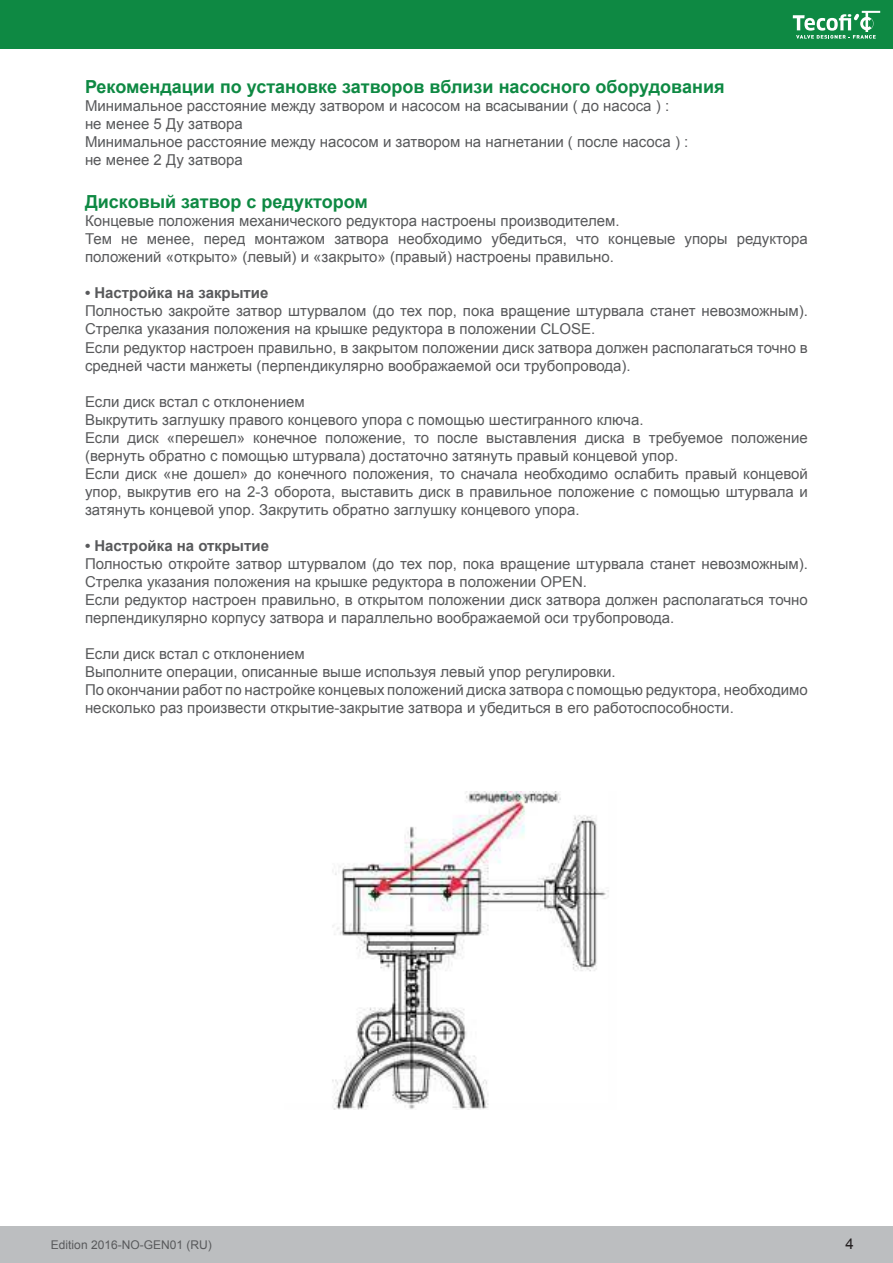
<style>
.page{position:relative;width:893px;height:1263px;background:#fff}
.page>*{position:absolute;margin:0;border:0;box-sizing:border-box;transform-origin:0 0}
.t1{font:700 18px "Arial";color:#0e8943}
.t2{font:15px/18px "Arial";color:#58595b}
.t3{font:700 15px "Arial";color:#58595b}
.t4{font:15px "Arial";color:#231f20}
.t5{font:12px "Arial";color:#58595b}
</style>
<div class="page">
<div style="left:0;top:1227px;width:893px;height:36px;background:#bcbec0"></div>
<div style="left:0;top:0;width:893px;height:48px;background:#0e8943"></div>
<svg style="left:792px;top:10px;width:89px;height:29px"></svg>
<img style="left:332px;top:792px;width:277px;height:317px">
<p class="t1" style="left:85px;top:75px;width:641px">Рекомендации по установке затворов вблизи насосного оборудования</p>
<p class="t2" style="left:85px;top:97px;width:605px">Минимальное расстояние между затвором и насосом на всасывании ( до насоса ) : не менее 5 Ду затвора<br>Минимальное расстояние между насосом и затвором на нагнетании ( после насоса ) : не менее 2 Ду затвора</p>
<p class="t1" style="left:85px;top:190px;width:284px">Дисковый затвор с редуктором</p>
<p class="t2" style="left:85px;top:212px;width:724px">Концевые положения механического редуктора настроены производителем.<br>Тем не менее, перед монтажом затвора необходимо убедиться, что концевые упоры редуктора положений «открыто» (левый) и «закрыто» (правый) настроены правильно.</p>
<p class="t3" style="left:85px;top:283px;width:185px">• Настройка на закрытие</p>
<p class="t2" style="left:85px;top:302px;width:724px">Полностью закройте затвор штурвалом (до тех пор, пока вращение штурвала станет невозможным).<br>Стрелка указания положения на крышке редуктора в положении CLOSE.<br>Если редуктор настроен правильно, в закрытом положении диск затвора должен располагаться точно в средней части манжеты (перпендикулярно воображаемой оси трубопровода).</p>
<p class="t2" style="left:85px;top:392px;width:724px">Если диск встал с отклонением<br>Выкрутить заглушку правого концевого упора с помощью шестигранного ключа.<br>Если диск «перешел» конечное положение, то после выставления диска в требуемое положение (вернуть обратно с помощью штурвала) достаточно затянуть правый концевой упор.<br>Если диск «не дошел» до конечного положения, то сначала необходимо ослабить правый концевой упор, выкрутив его на 2-3 оборота, выставить диск в правильное положение с помощью штурвала и затянуть концевой упор. Закрутить обратно заглушку концевого упора.</p>
<p class="t3" style="left:85px;top:535px;width:185px">• Настройка на открытие</p>
<p class="t2" style="left:85px;top:554px;width:724px">Полностью откройте затвор штурвалом (до тех пор, пока вращение штурвала станет невозможным).<br>Стрелка указания положения на крышке редуктора в положении OPEN.<br>Если редуктор настроен правильно, в открытом положении диск затвора должен располагаться точно перпендикулярно корпусу затвора и параллельно воображаемой оси трубопровода.</p>
<p class="t2" style="left:85px;top:644px;width:724px">Если диск встал с отклонением<br>Выполните операции, описанные выше используя левый упор регулировки.<br>По окончании работ по настройке концевых положений диска затвора с помощью редуктора, необходимо несколько раз произвести открытие-закрытие затвора и убедиться в его работоспособности.</p>
<p class="t5" style="left:51px;top:1240px;width:162px">Edition 2016-NO-GEN01 (RU)</p>
<p class="t4" style="left:845px;top:1234px;width:10px">4</p>
</div>
